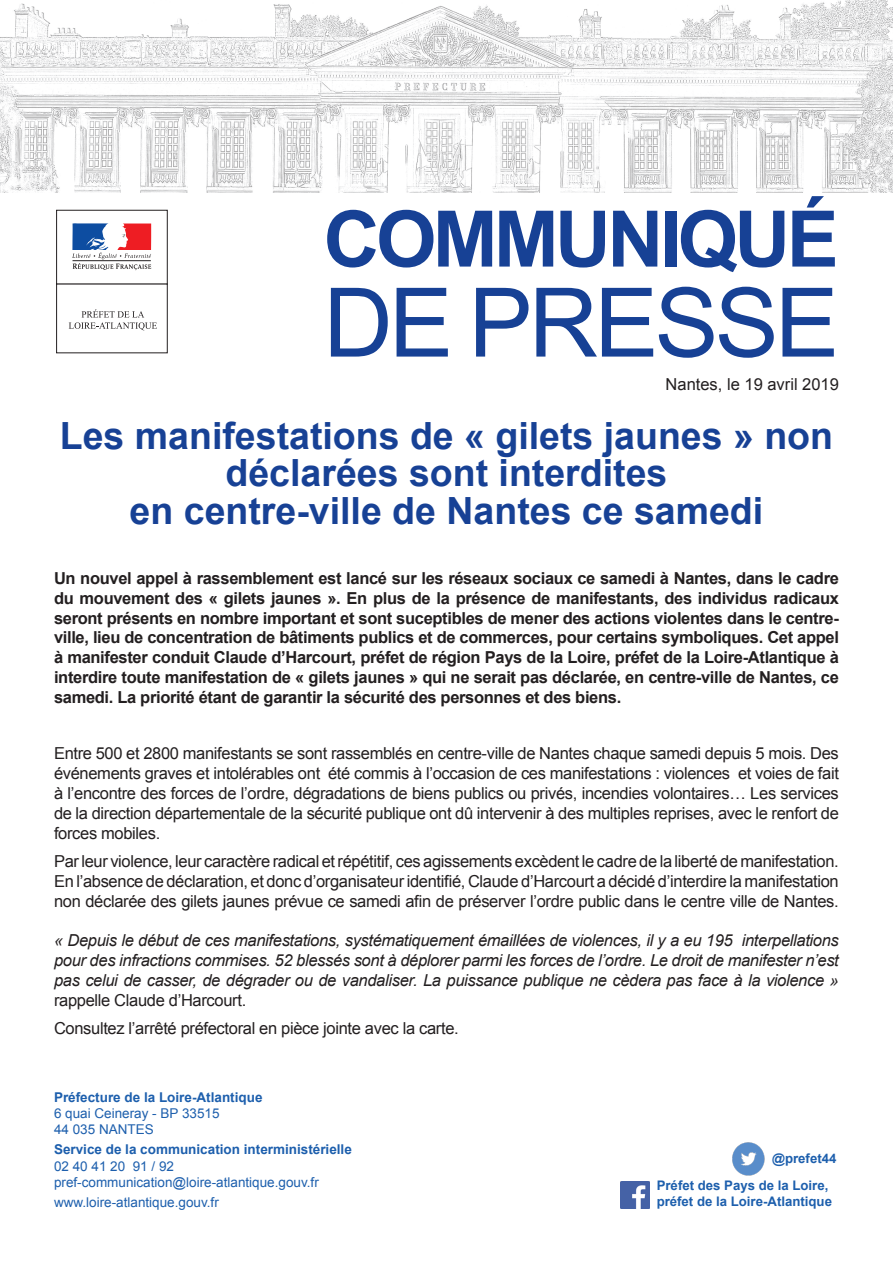
<style>
.page{position:relative;width:893px;height:1263px;background:#fff}
.page>*{position:absolute;margin:0;border:0;box-sizing:border-box;transform-origin:0 0}
.t1{font:96px "Arial";letter-spacing:-.04em;color:#174195}
.t2{font:700 78px "Arial";letter-spacing:-.05em;color:#174195}
.t3{font:700 37.5px/37.5px "Arial";color:#174195;text-align:center}
.t4{font:16.5px/19.8px "Arial";letter-spacing:-.02em;color:#231f20;text-align:justify}
.t5{font:700 16.5px/19.8px "Arial";letter-spacing:-.02em;color:#231f20;text-align:justify}
.t6{font:italic 16.5px/19.8px "Arial";letter-spacing:-.02em;color:#231f20;text-align:justify}
.t7{font:16.5px "Arial";color:#231f20}
.t8{font:13.5px "Arial";color:#1d5fad}
.t9{font:700 13.5px "Arial";color:#1d5fad}
.t10{font:700 13.2px/15.9px "Arial";color:#1d5fad}
.s1{font-style:normal}
</style>
<div class="page">
<img style="left:0;top:0;width:893px;height:192px">
<div style="left:56px;top:210px;width:112px;height:75px;border:1px solid #231f20"></div>
<div style="left:56px;top:284px;width:112px;height:69px;border:1px solid #231f20"></div>
<svg style="left:69px;top:309px;width:88px;height:21px"></svg>
<svg style="left:72px;top:224px;width:79px;height:46px"></svg>
<img style="left:620px;top:1181px;width:30px;height:28px">
<img style="left:732px;top:1142px;width:33px;height:34px">
<p class="t2" style="left:323px;top:187px;width:517px">COMMUNIQUÉ</p>
<p class="t1" style="left:323px;top:260px;width:517px">DE PRESSE</p>
<p class="t7" style="left:666px;top:373px;width:175px">Nantes, le 19 avril 2019</p>
<p class="t3" style="left:60px;top:418px;width:775px">Les manifestations de « gilets jaunes » non déclarées sont interdites</p>
<p class="t3" style="left:130px;top:493px;width:635px">en centre-ville de Nantes ce samedi</p>
<p class="t5" style="left:54px;top:569px;width:787px">Un nouvel appel à rassemblement est lancé sur les réseaux sociaux ce samedi à Nantes, dans le cadre du mouvement des « gilets jaunes ». En plus de la présence de manifestants, des individus radicaux seront présents en nombre important et sont suceptibles de mener des actions violentes dans le centre&shy;ville, lieu de concentration de bâtiments publics et de commerces, pour certains symboliques. Cet appel à manifester conduit Claude d’Harcourt, préfet de région Pays de la Loire, préfet de la Loire-Atlantique à interdire toute manifestation de « gilets jaunes » qui ne serait pas déclarée, en centre-ville de Nantes, ce samedi. La priorité étant de garantir la sécurité des personnes et des biens.</p>
<p class="t4" style="left:54px;top:744px;width:786px">Entre 500 et 2800 manifestants se sont rassemblés en centre-ville de Nantes chaque samedi depuis 5 mois. Des événements graves et intolérables ont été commis à l’occasion de ces manifestations : violences et voies de fait à l’encontre des forces de l’ordre, dégradations de biens publics ou privés, incendies volontaires… Les services de la direction départementale de la sécurité publique ont dû intervenir à des multiples reprises, avec le renfort de forces mobiles.</p>
<p class="t4" style="left:54px;top:851px;width:786px">Par leur violence, leur caractère radical et répétitif, ces agissements excèdent le cadre de la liberté de manifestation.<br>En l’absence de déclaration, et donc d’organisateur identifié, Claude d’Harcourt a décidé d’interdire la manifestation non déclarée des gilets jaunes prévue ce samedi afin de préserver l’ordre public dans le centre ville de Nantes.</p>
<p class="t6" style="left:54px;top:931px;width:786px">« Depuis le début de ces manifestations, systématiquement émaillées de violences, il y a eu 195 interpellations pour des infractions commises. 52 blessés sont à déplorer parmi les forces de l’ordre. Le droit de manifester n’est pas celui de casser, de dégrader ou de vandaliser. La puissance publique ne cèdera pas face à la violence » <span class="s1">rappelle Claude d’Harcourt.</span></p>
<p class="t4" style="left:54px;top:1018px;width:406px">Consultez l’arrêté préfectoral en pièce jointe avec la carte.</p>
<p class="t9" style="left:54px;top:1088px;width:210px">Préfecture de la Loire-Atlantique</p>
<p class="t8" style="left:54px;top:1104px;width:167px">6 quai Ceineray - BP 33515</p>
<p class="t8" style="left:54px;top:1120px;width:101px">44 035 NANTES</p>
<p class="t9" style="left:54px;top:1141px;width:299px">Service de la communication interministérielle</p>
<p class="t8" style="left:54px;top:1157px;width:122px">02 40 41 20 91 / 92</p>
<p class="t8" style="left:54px;top:1173px;width:266px">pref-communication@loire-atlantique.gouv.fr</p>
<p class="t8" style="left:54px;top:1194px;width:166px">www.loire-atlantique.gouv.fr</p>
<p class="t10" style="left:772px;top:1151px;width:66px">@prefet44</p>
<p class="t10" style="left:657px;top:1178px;width:177px">Préfet des Pays de la Loire, préfet de la Loire-Atlantique</p>
</div>
